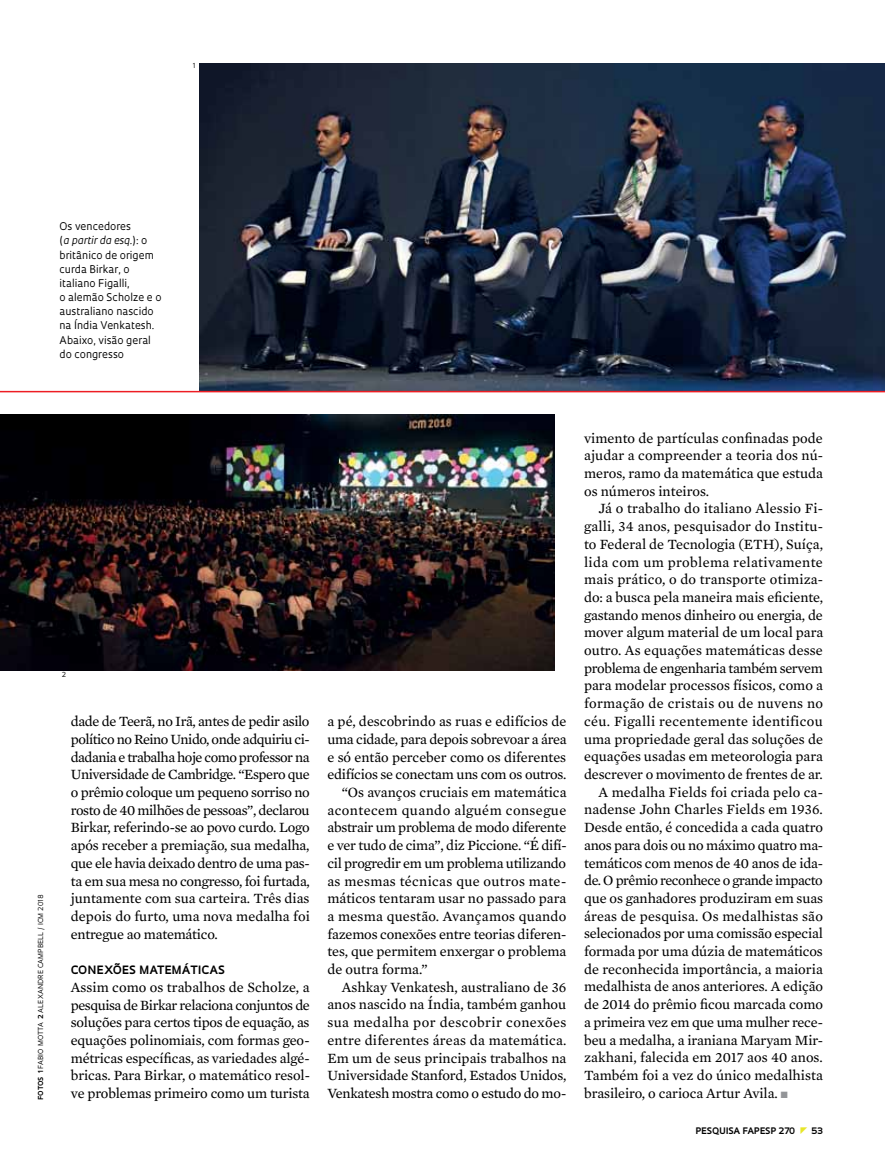
<style>
.page{position:relative;width:885px;height:1169px;background:#fff}
.page>*{position:absolute;margin:0;border:0;box-sizing:border-box;transform-origin:0 0}
.t1{font:14.4px/17.7px "Mercury Text G2";color:#000;text-align:justify}
.t2{font:14.4px "Mercury Text G2";letter-spacing:-.02em;color:#000}
.t3{font:14.4px "Mercury Text G2";letter-spacing:.03em;color:#000}
.t4{font:14.4px "Mercury Text G2";letter-spacing:.02em;color:#000}
.t5{font:700 11.25px "Oculum";letter-spacing:.035em;color:#000}
.t6{font:10.35px/14.1px "Oculum";color:#000}
.t7{font:700 8.7px "Oculum";letter-spacing:.015em;color:#000}
.t8{font:6.75px "Oculum";letter-spacing:.015em;color:#000}
.s1{font-style:italic}
.s2{font-weight:700}
.s3{color:#939598}
</style>
<div class="page">
<img style="left:0;top:415px;width:555px;height:255px">
<img style="left:199px;top:64px;width:686px;height:327px">
<hr style="left:0;top:391px;width:885px;height:1px;background:#ed1d24">
<p class="t8" style="left:193px;top:62px;width:4px">1</p>
<p class="t6" style="left:60px;top:219px;width:104px">Os vencedores<br>(<span class="s1">a partir da esq.</span>): o britânico de origem curda Birkar, o italiano Figalli,<br>o alemão Scholze e o australiano nascido na Índia Venkatesh.<br>Abaixo, visão geral do congresso</p>
<p class="t8" style="left:36px;top:1099px;width:207px;rotate:-90deg"><span class="s2">FOTOS 1</span> Fabio Motta <span class="s2">2</span> Alexandre Cam pbell / icm 2018</p>
<p class="t8" style="left:62px;top:670px;width:6px">2</p>
<p class="t1" style="left:71px;top:711px;width:241px">dade de Teerã, no Irã, antes de pedir asilo político no Reino Unido, onde adquiriu ci&shy;dadania e trabalha hoje como professor na Universidade de Cambridge. “Espero que o prêmio coloque um pequeno sorriso no rosto de 40 milhões de pessoas”, declarou Birkar, referindo-se ao povo curdo. Logo após receber a premiação, sua medalha, que ele havia deixado dentro de uma pas&shy;ta em sua mesa no congresso, foi furtada, juntamente com sua carteira. Três dias depois do furto, uma nova medalha foi entregue ao matemático.</p>
<p class="t5" style="left:71px;top:962px;width:148px">CONEXÕES MATEMÁTICAS</p>
<p class="t1" style="left:71px;top:977px;width:241px">Assim como os trabalhos de Scholze, a pesquisa de Birkar relaciona conjuntos de soluções para certos tipos de equação, as equações polinomiais, com formas geo&shy;métricas específicas, as variedades algé&shy;bricas. Para Birkar, o matemático resol&shy;ve problemas primeiro como um turista</p>
<p class="t1" style="left:327px;top:711px;width:240px">a pé, descobrindo as ruas e edifícios de</p>
<p class="t2" style="left:327px;top:728px;width:241px">uma cidade, para depois sobrevoar a área</p>
<p class="t1" style="left:327px;top:747px;width:240px">e só então perceber como os diferentes</p>
<p class="t1" style="left:327px;top:765px;width:241px">edifícios se conectam uns com os outros.</p>
<p class="t1" style="left:342px;top:782px;width:226px">“Os avanços cruciais em matemática</p>
<p class="t3" style="left:327px;top:799px;width:240px">acontecem quando alguém consegue</p>
<p class="t2" style="left:327px;top:817px;width:240px">abstrair um problema de modo diferente</p>
<p class="t2" style="left:327px;top:835px;width:241px">e ver tudo de cima”, diz Piccione. “É difí-</p>
<p class="t2" style="left:327px;top:852px;width:240px">cil progredir em um problema utilizando</p>
<p class="t4" style="left:327px;top:870px;width:240px">as mesmas técnicas que outros mate-</p>
<p class="t1" style="left:327px;top:888px;width:240px">máticos tentaram usar no passado para</p>
<p class="t1" style="left:327px;top:906px;width:241px">a mesma questão. Avançamos quando</p>
<p class="t1" style="left:327px;top:924px;width:240px">fazemos conexões entre teorias diferen-</p>
<p class="t1" style="left:327px;top:942px;width:241px">tes, que permitem enxergar o problema</p>
<p class="t1" style="left:327px;top:959px;width:102px">de outra forma.”</p>
<p class="t1" style="left:342px;top:977px;width:226px">Ashkay Venkatesh, australiano de 36</p>
<p class="t1" style="left:327px;top:995px;width:240px">anos nascido na Índia, também ganhou</p>
<p class="t3" style="left:327px;top:1012px;width:241px">sua medalha por descobrir conexões</p>
<p class="t1" style="left:327px;top:1030px;width:241px">entre diferentes áreas da matemática.</p>
<p class="t1" style="left:327px;top:1048px;width:241px">Em um de seus principais trabalhos na</p>
<p class="t1" style="left:327px;top:1065px;width:240px">Universidade Stanford, Estados Unidos,</p>
<p class="t2" style="left:327px;top:1082px;width:240px">Venkatesh mostra como o estudo do mo-</p>
<p class="t1" style="left:584px;top:428px;width:241px">vimento de partículas confinadas pode ajudar a compreender a teoria dos nú&shy;meros, ramo da matemática que estuda os números inteiros.</p>
<p class="t1" style="left:584px;top:499px;width:241px;text-align:right">Já o trabalho do italiano Alessio Fi&shy;galli, 34 anos, pesquisador do Institu&shy;to Federal de Tecnologia (ETH), Suíça, lida com um problema relativamente mais prático, o do transporte otimiza&shy;do: a busca pela maneira mais eficiente, gastando menos dinheiro ou energia, de mover algum material de um local para outro. As equações matemáticas desse problema de engenharia também servem para modelar processos físicos, como a formação de cristais ou de nuvens no céu. Figalli recentemente identificou uma propriedade geral das soluções de equações usadas em meteorologia para descrever o movimento de frentes de ar.<br>A medalha Fields foi criada pelo ca&shy;nadense John Charles Fields em 1936.<br>Desde então, é concedida a cada quatro anos para dois ou no máximo quatro ma&shy;temáticos com menos de 40 anos de ida&shy;de. O prêmio reconhece o grande impacto que os ganhadores produziram em suas áreas de pesquisa. Os medalhistas são selecionados por uma comissão especial formada por uma dúzia de matemáticos de reconhecida importância, a maioria medalhista de anos anteriores. A edição de 2014 do prêmio ficou marcada como a primeira vez em que uma mulher rece&shy;beu a medalha, a iraniana Maryam Mir&shy;zakhani, falecida em 2017 aos 40 anos.<br>Também foi a vez do único medalhista</p>
<p class="t1" style="left:584px;top:1083px;width:205px">brasileiro, o carioca Artur Avila. <span class="s3">■</span></p>
<p class="t7" style="left:695px;top:1124px;width:101px">PESQUISA FAPESP 270</p>
<p class="t7" style="left:811px;top:1124px;width:14px">53</p>
</div>
